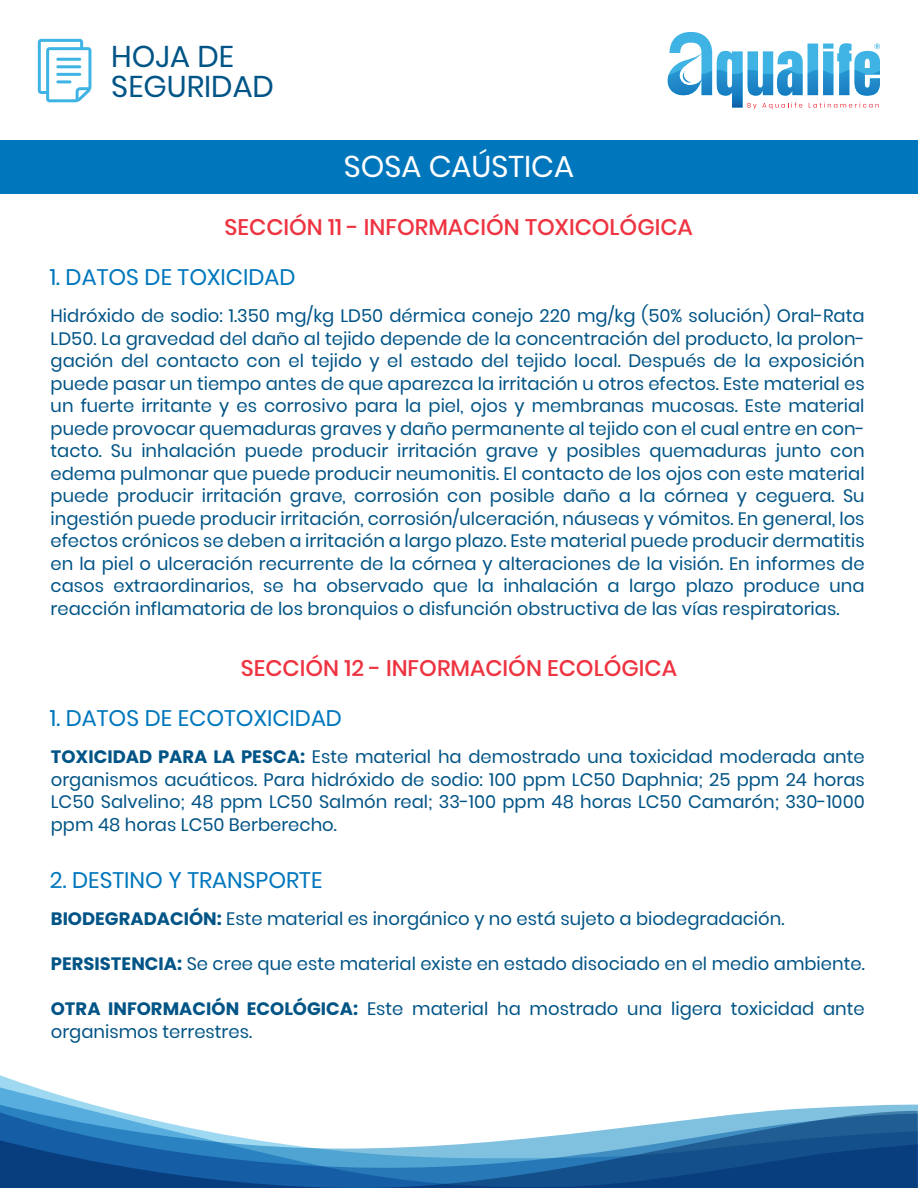
<style>
.page{position:relative;width:918px;height:1188px;background:#fff}
.page>*{position:absolute;margin:0;border:0;box-sizing:border-box;transform-origin:0 0}
.t1{font:30px/30px "Poppins";color:#015486}
.t2{font:30px "Poppins";color:#fff}
.t3{font:500 22.5px "Poppins";color:#ee3341}
.t4{font:22.5px "Poppins";color:#0077bd}
.t5{font:18px/22.5px "Poppins";color:#015486;text-align:justify}
.s1{font-weight:700}
</style>
<div class="page">
<div style="left:0;top:140px;width:918px;height:54px;background:#0077bd"></div>
<svg style="left:0;top:1087px;width:918px;height:18px"></svg>
<svg style="left:0;top:1105px;width:918px;height:6px"></svg>
<svg style="left:0;top:1111px;width:918px;height:77px"></svg>
<svg style="left:38px;top:39px;width:53px;height:63px"></svg>
<svg style="left:667px;top:32px;width:213px;height:77px"></svg>
<h1 class="t1" style="left:111px;top:41px;width:164px">HOJA DE<br>SEGURIDAD</h1>
<h1 class="t2" style="left:344px;top:147px;width:232px">SOSA CAÚSTICA</h1>
<p class="t3" style="left:225px;top:214px;width:470px">SECCIÓN 11 - INFORMACIÓN TOXICOLÓGICA</p>
<p class="t4" style="left:50px;top:263px;width:247px">1. DATOS DE TOXICIDAD</p>
<p class="t5" style="left:51px;top:305px;width:816px">Hidróxido de sodio: 1.350 mg/kg LD50 dérmica conejo 220 mg/kg (50% solución) Oral-Rata LD50. La gravedad del daño al tejido depende de la concentración del producto, la prolon&shy;gación del contacto con el tejido y el estado del tejido local. Después de la exposición puede pasar un tiempo antes de que aparezca la irritación u otros efectos. Este material es un fuerte irritante y es corrosivo para la piel, ojos y membranas mucosas. Este material puede provocar quemaduras graves y daño permanente al tejido con el cual entre en con&shy;tacto. Su inhalación puede producir irritación grave y posibles quemaduras junto con edema pulmonar que puede producir neumonitis. El contacto de los ojos con este material puede producir irritación grave, corrosión con posible daño a la córnea y ceguera. Su ingestión puede producir irritación, corrosión/ulceración, náuseas y vómitos. En general, los efectos crónicos se deben a irritación a largo plazo. Este material puede producir dermatitis en la piel o ulceración recurrente de la córnea y alteraciones de la visión. En informes de casos extraordinarios, se ha observado que la inhalación a largo plazo produce una reacción inflamatoria de los bronquios o disfunción obstructiva de las vías respiratorias.</p>
<p class="t3" style="left:241px;top:655px;width:438px">SECCIÓN 12 - INFORMACIÓN ECOLÓGICA</p>
<p class="t4" style="left:50px;top:704px;width:294px">1. DATOS DE ECOTOXICIDAD</p>
<p class="t5" style="left:51px;top:746px;width:816px"><span class="s1">TOXICIDAD PARA LA PESCA:</span> Este material ha demostrado una toxicidad moderada ante organismos acuáticos. Para hidróxido de sodio: 100 ppm LC50 Daphnia; 25 ppm 24 horas LC50 Salvelino; 48 ppm LC50 Salmón real; 33-100 ppm 48 horas LC50 Camarón; 330-1000 ppm 48 horas LC50 Berberecho.</p>
<p class="t4" style="left:50px;top:866px;width:274px">2. DESTINO Y TRANSPORTE</p>
<p class="t5" style="left:51px;top:908px;width:735px"><span class="s1">BIODEGRADACIÓN:</span> Este material es inorgánico y no está sujeto a biodegradación.</p>
<p class="t5" style="left:51px;top:953px;width:815px"><span class="s1">PERSISTENCIA:</span> Se cree que este material existe en estado disociado en el medio ambiente.</p>
<p class="t5" style="left:51px;top:998px;width:815px"><span class="s1">OTRA INFORMACIÓN ECOLÓGICA:</span> Este material ha mostrado una ligera toxicidad ante organismos terrestres.</p>
</div>
